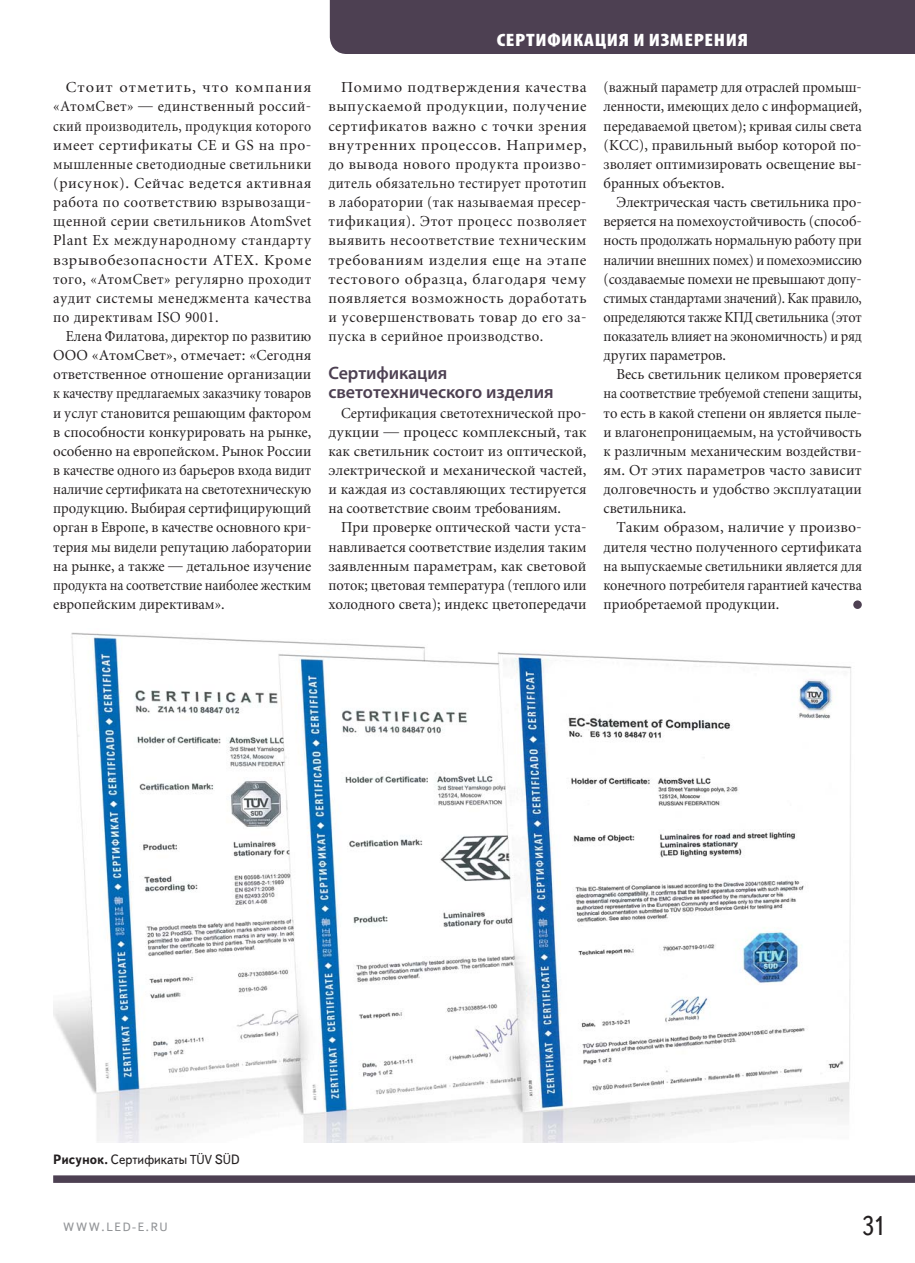
<style>
.page{position:relative;width:915px;height:1263px;background:#fff}
.page>*{position:absolute;margin:0;border:0;box-sizing:border-box;transform-origin:0 0}
.t1{font:27px "Text Book C";color:#231f20;scale:.9 1}
.t2{font:600 18px/19.2px "Myriad Pro";letter-spacing:-.005em;color:#4d4052}
.t3{font:900 condensed 18px "Myriad Pro";letter-spacing:.03em;color:#fff;scale:1.17 1}
.t4{font:15px/19.2px "Miniature";color:#231f20;text-align:justify}
.t5{font:15px/19.2px "Miniature";color:#231f20;text-align:justify;scale:.95 1}
.t6{font:15px/19.2px "Miniature";color:#231f20;text-align:justify;scale:.96 1}
.t7{font:15px/19.2px "Miniature";color:#231f20;text-align:justify;scale:1.06 1}
.t8{font:15px/19.2px "Miniature";color:#231f20;text-align:justify;scale:.93 1}
.t9{font:13.5px "Text Book C";color:#231f20;scale:.95 1}
.t10{font:12px "Text Book C";letter-spacing:.13em;color:#939598}
.s1{font-weight:700}
.s2{font-family:"Myriad Pro"}
</style>
<div class="page">
<div style="left:330px;top:0;width:584px;height:54px;background:#4d4052"></div>
<div style="left:853px;top:600px;width:8px;height:9px;background:#4d4052;border-radius:50%"></div>
<div style="left:53px;top:1175px;width:861px;height:8px;background:#4d4052"></div>
<img style="left:53px;top:632px;width:799px;height:510px">
<p class="t7" style="left:53px;top:77px;width:245px;text-indent:13px">Стоит отметить, что компания «АтомСвет» — единственный россий&shy;ский производитель, продукция которого имеет сертификаты СЕ и GS на про&shy;мышленные светодиодные светильники (рисунок). Сейчас ведется активная работа по соответствию взрывозащи&shy;щенной серии светильников AtomSvet Plant Ex международному стандарту взрывобезопасности ATEX. Кроме того, «АтомСвет» регулярно проходит аудит системы менеджмента качества по директивам ISO 9001.</p>
<p class="t5" style="left:53px;top:326px;width:273px;text-indent:13px">Елена Филатова, директор по развитию ООО «АтомСвет», отмечает: «Сегодня ответственное отношение организации к качеству предлагаемых заказчику товаров и услуг становится решающим фактором в способности конкурировать на рынке, особенно на европейском. Рынок России в качестве одного из барьеров входа видит наличие сертификата на светотехническую продукцию. Выбирая сертифицирующий орган в Европе, в качестве основного кри&shy;терия мы видели репутацию лаборатории на рынке, а также — детальное изучение продукта на соответствие наиболее жестким европейским директивам».</p>
<p class="t3" style="left:496px;top:29px;width:216px">СЕРТИФИКАЦИЯ И ИЗМЕРЕНИЯ</p>
<p class="t4" style="left:328px;top:77px;width:259px;text-indent:13px">Помимо подтверждения качества выпускаемой продукции, получение сертификатов важно с точки зрения внутренних процессов. Например, до вывода нового продукта произво&shy;дитель обязательно тестирует прототип в лаборатории (так называемая пресер&shy;тификация). Этот процесс позволяет выявить несоответствие техническим требованиям изделия еще на этапе тестового образца, благодаря чему появляется возможность доработать и усовершенствовать товар до его за&shy;пуска в серийное производство.</p>
<p class="t2" style="left:328px;top:363px;width:226px">Сертификация светотехнического изделия</p>
<p class="t6" style="left:328px;top:403px;width:270px;text-indent:13px">Сертификация светотехнической про&shy;дукции — процесс комплексный, так как светильник состоит из оптической, электрической и механической частей, и каждая из составляющих тестируется на соответствие своим требованиям.</p>
<p class="t4" style="left:328px;top:518px;width:259px;text-indent:13px">При проверке оптической части уста&shy;навливается соответствие изделия таким заявленным параметрам, как световой поток; цветовая температура (теплого или холодного света); индекс цветопередачи</p>
<p class="t8" style="left:603px;top:77px;width:279px">(важный параметр для отраслей промыш&shy;ленности, имеющих дело с информацией, передаваемой цветом); кривая силы света (КСС), правильный выбор которой по&shy;зволяет оптимизировать освещение вы&shy;бранных объектов.</p>
<p class="t4" style="left:603px;top:192px;width:259px;text-indent:13px">Электрическая часть светильника про&shy;веряется на помехоустойчивость (способ&shy;ность продолжать нормальную работу при наличии внешних помех) и помехоэмиссию (создаваемые помехи не превышают допу&shy;стимых стандартами значений). Как правило, определяются также КПД светильника (этот показатель влияет на экономичность) и ряд других параметров.</p>
<p class="t6" style="left:603px;top:365px;width:270px;text-indent:13px">Весь светильник целиком проверяется на соответствие требуемой степени защиты, то есть в какой степени он является пыле&shy;и влагонепроницаемым, на устойчивость к различным механическим воздействи&shy;ям. От этих параметров часто зависит долговечность и удобство эксплуатации светильника.</p>
<p class="t4" style="left:603px;top:518px;width:260px;text-indent:13px">Таким образом, наличие у произво&shy;дителя честно полученного сертификата на выпускаемые светильники является для конечного потребителя гарантией качества приобретаемой продукции.</p>
<p class="t9" style="left:53px;top:1152px;width:197px"><span class="s1">Рисунок.</span> Сертификаты <span class="s2">TÜV</span> S<span class="s2">Ü</span>D</p>
<p class="t10" style="left:63px;top:1220px;width:106px">WWW.LED-E.RU</p>
<h1 class="t1" style="left:861px;top:1211px;width:27px">31</h1>
</div>
